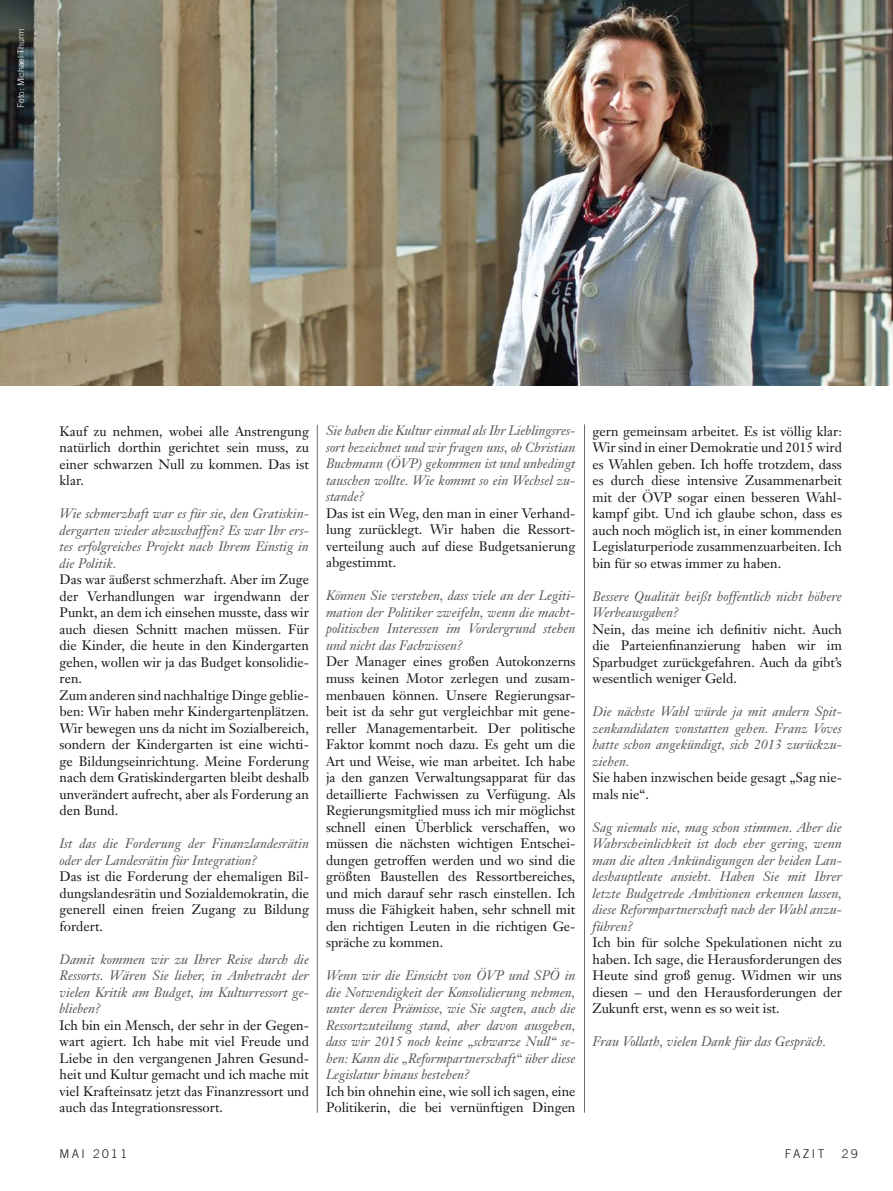
<style>
.page{position:relative;width:893px;height:1191px;background:#fff}
.page>*{position:absolute;margin:0;border:0;box-sizing:border-box;transform-origin:0 0}
.text{font:13.5px/16.5px "Janson Text";color:#151518;text-align:justify}
.interview{font:italic 13.5px/16.5px "Janson Text";color:#555459;text-align:justify}
.paginamonat_re{font:300 12px "Trade Gothic";letter-spacing:.2em;color:#151518}
.paginamonat_li{font:300 12px "Trade Gothic";letter-spacing:.2em;color:#151518}
.fotohinweis{font:300 9px "Trade Gothic";color:#fff}
</style>
<div class="page">
<hr style="left:317px;top:424px;width:1px;height:688px;background:#6d6c71">
<hr style="left:584px;top:424px;width:1px;height:688px;background:#6d6c71">
<img style="left:0;top:0;width:893px;height:386px">
<p class="fotohinweis" style="left:16px;top:108px;width:81px;rotate:-90deg">Foto: Michael Thurm</p>
<p class="text" style="left:60px;top:422px;width:251px">Kauf zu nehmen, wobei alle Anstrengung natürlich dorthin gerichtet sein muss, zu einer schwarzen Null zu kommen. Das ist klar.</p>
<p class="interview" style="left:60px;top:505px;width:251px">Wie schmerzhaft war es für sie, den Gratiskin&shy;dergarten wieder abzuschaffen? Es war Ihr ers&shy;tes erfolgreiches Projekt nach Ihrem Einstig in die Politik.</p>
<p class="text" style="left:60px;top:571px;width:251px">Das war äußerst schmerzhaft. Aber im Zuge der Verhandlungen war irgendwann der Punkt, an dem ich einsehen musste, dass wir auch diesen Schnitt machen müssen. Für die Kinder, die heute in den Kindergarten gehen, wollen wir ja das Budget konsolidie&shy;ren.</p>
<p class="text" style="left:60px;top:686px;width:251px">Zum anderen sind nachhaltige Dinge geblie&shy;ben: Wir haben mehr Kindergartenplätzen.<br>Wir bewegen uns da nicht im Sozialbereich, sondern der Kindergarten ist eine wichti&shy;ge Bildungseinrichtung. Meine Forderung nach dem Gratiskindergarten bleibt deshalb unverändert aufrecht, aber als Forderung an den Bund.</p>
<p class="interview" style="left:60px;top:835px;width:251px">Ist das die Forderung der Finanzlandesrätin oder der Landesrätin für Integration?</p>
<p class="text" style="left:60px;top:868px;width:251px">Das ist die Forderung der ehemaligen Bil&shy;dungslandesrätin und Sozialdemokratin, die generell einen freien Zugang zu Bildung fordert.</p>
<p class="interview" style="left:60px;top:951px;width:251px">Damit kommen wir zu Ihrer Reise durch die Ressorts. Wären Sie lieber, in Anbetracht der vielen Kritik am Budget, im Kulturressort ge&shy;blieben?</p>
<p class="text" style="left:60px;top:1016px;width:251px">Ich bin ein Mensch, der sehr in der Gegen&shy;wart agiert. Ich habe mit viel Freude und Liebe in den vergangenen Jahren Gesund&shy;heit und Kultur gemacht und ich mache mit viel Krafteinsatz jetzt das Finanzressort und auch das Integrationsressort.</p>
<p class="interview" style="left:326px;top:422px;width:251px">Sie haben die Kultur einmal als Ihr Lieblingsres&shy;sort bezeichnet und wir fragen uns, ob Christian Buchmann (ÖVP) gekommen ist und unbedingt tauschen wollte. Wie kommt so ein Wechsel zu&shy;stande?</p>
<p class="text" style="left:326px;top:505px;width:251px">Das ist ein Weg, den man in einer Verhand&shy;lung zurücklegt. Wir haben die Ressort&shy;verteilung auch auf diese Budgetsanierung abgestimmt.</p>
<p class="interview" style="left:326px;top:587px;width:251px">Können Sie verstehen, dass viele an der Legiti&shy;mation der Politiker zweifeln, wenn die macht&shy;politischen Interessen im Vordergrund stehen und nicht das Fachwissen?</p>
<p class="text" style="left:326px;top:653px;width:251px">Der Manager eines großen Autokonzerns muss keinen Motor zerlegen und zusam&shy;menbauen können. Unsere Regierungsar&shy;beit ist da sehr gut vergleichbar mit gene&shy;reller Managementarbeit. Der politische Faktor kommt noch dazu. Es geht um die Art und Weise, wie man arbeitet. Ich habe ja den ganzen Verwaltungsapparat für das detaillierte Fachwissen zu Verfügung. Als Regierungsmitglied muss ich mir möglichst schnell einen Überblick verschaffen, wo müssen die nächsten wichtigen Entschei&shy;dungen getroffen werden und wo sind die größten Baustellen des Ressortbereiches, und mich darauf sehr rasch einstellen. Ich muss die Fähigkeit haben, sehr schnell mit den richtigen Leuten in die richtigen Ge&shy;spräche zu kommen.</p>
<p class="interview" style="left:326px;top:967px;width:251px">Wenn wir die Einsicht von ÖVP und SPÖ in die Notwendigkeit der Konsolidierung nehmen, unter deren Prämisse, wie Sie sagten, auch die Ressortzuteilung stand, aber davon ausgehen, dass wir 2015 noch keine „schwarze Null“ se&shy;hen: Kann die „Reformpartnerschaft“ über diese Legislatur hinaus bestehen?</p>
<p class="text" style="left:326px;top:1082px;width:251px">Ich bin ohnehin eine, wie soll ich sagen, eine<br>Politikerin, die bei vernünftigen Dingen</p>
<p class="text" style="left:592px;top:422px;width:251px">gern gemeinsam arbeitet. Es ist völlig klar:<br>Wir sind in einer Demokratie und 2015 wird es Wahlen geben. Ich hoffe trotzdem, dass es durch diese intensive Zusammenarbeit mit der ÖVP sogar einen besseren Wahl&shy;kampf gibt. Und ich glaube schon, dass es auch noch möglich ist, in einer kommenden Legislaturperiode zusammenzuarbeiten. Ich bin für so etwas immer zu haben.</p>
<p class="interview" style="left:592px;top:588px;width:251px">Bessere Qualität heißt hoffentlich nicht höhere<br>Werbeausgaben?</p>
<p class="text" style="left:592px;top:620px;width:251px">Nein, das meine ich definitiv nicht. Auch die Parteienfinanzierung haben wir im Sparbudget zurückgefahren. Auch da gibt’s wesentlich weniger Geld.</p>
<p class="interview" style="left:592px;top:703px;width:251px">Die nächste Wahl würde ja mit andern Spit&shy;zenkandidaten vonstatten gehen. Franz Voves hatte schon angekündigt, sich 2013 zurückzu&shy;ziehen.</p>
<p class="text" style="left:592px;top:769px;width:251px">Sie haben inzwischen beide gesagt „Sag nie&shy;mals nie“.</p>
<p class="interview" style="left:592px;top:819px;width:251px">Sag niemals nie, mag schon stimmen. Aber die Wahrscheinlichkeit ist doch eher gering, wenn man die alten Ankündigungen der beiden Lan&shy;deshauptleute ansieht. Haben Sie mit Ihrer letzte Budgetrede Ambitionen erkennen lassen, diese Reformpartnerschaft nach der Wahl anzu&shy;führen?</p>
<p class="text" style="left:592px;top:934px;width:251px">Ich bin für solche Spekulationen nicht zu haben. Ich sage, die Herausforderungen des Heute sind groß genug. Widmen wir uns diesen – und den Herausforderungen der Zukunft erst, wenn es so weit ist.</p>
<p class="interview" style="left:592px;top:1033px;width:235px">Frau Vollath, vielen Dank für das Gespräch.</p>
<p class="paginamonat_re" style="left:60px;top:1146px;width:69px">MAI 2011</p>
<p class="paginamonat_li" style="left:785px;top:1146px;width:41px">FAZIT</p>
<p class="paginamonat_re" style="left:842px;top:1146px;width:17px">29</p>
</div>
